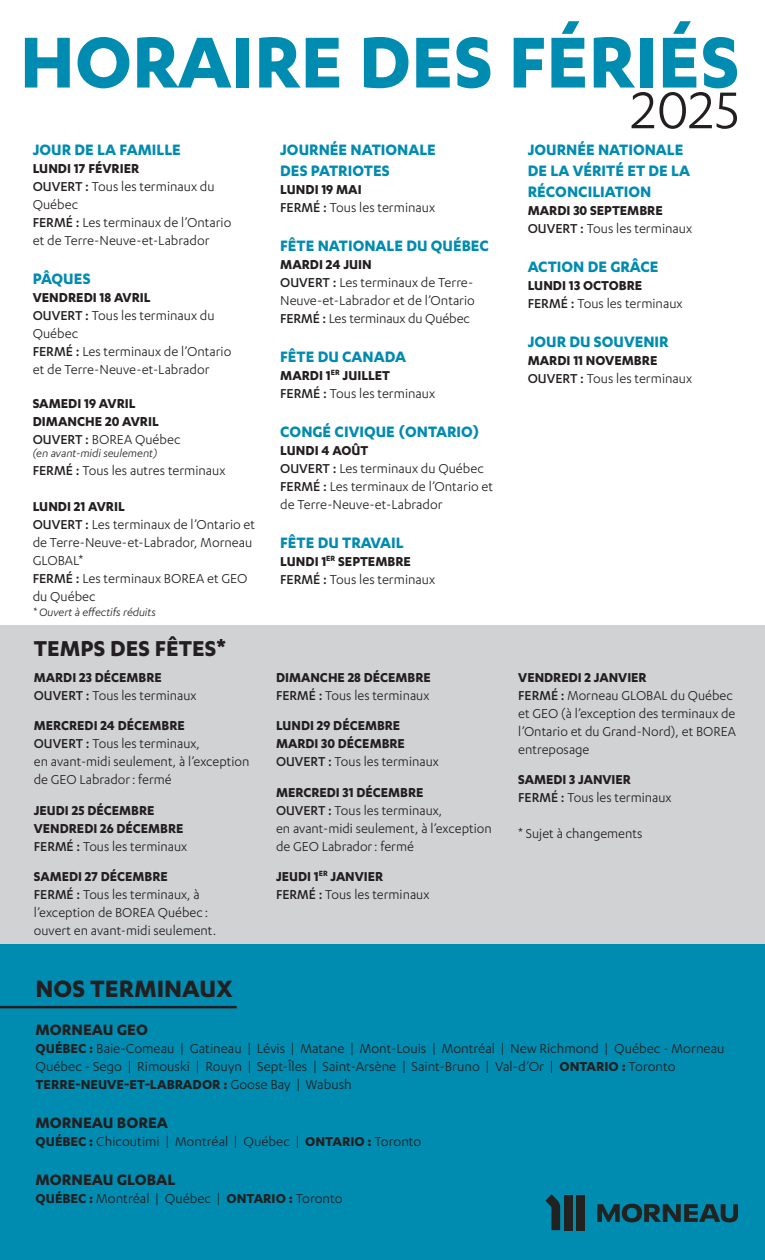
<style>
.page{position:relative;width:765px;height:1260px;background:#fff}
.page>*{position:absolute;margin:0;border:0;box-sizing:border-box;transform-origin:0 0}
.t1{font:700 83.75px "Karbon";color:#008bb0}
.t2{font:60px "Karbon";color:#231f20}
.t3{font:700 27.5px "Karbon";color:#231f20}
.t4{font:700 25px "Karbon";color:#231f20}
.t5{font:700 17.5px/21px "Karbon";color:#008bb0}
.t6{font:700 17.5px "Karbon";color:#231f20}
.t7{font:15px/18px "Karbon";color:#231f20}
.t8{font:700 15px/18px "Karbon";color:#231f20}
.t9{font:italic 12.5px "Karbon";color:#231f20}
.s1{font-weight:700}
.s2{font-weight:500}
.s3{font-weight:400}
</style>
<div class="page">
<div style="left:0;top:626px;width:765px;height:319px;background:#d1d2d4"></div>
<div style="left:0;top:945px;width:765px;height:315px;background:#008bb0"></div>
<hr style="left:0;top:1006px;width:237px;height:2px;background:#231f20">
<svg style="left:545px;top:1194px;width:15px;height:36px"></svg>
<div style="left:564px;top:1195px;width:9px;height:35px;background:#222221"></div>
<div style="left:576px;top:1195px;width:9px;height:35px;background:#222221"></div>
<svg style="left:597px;top:1204px;width:141px;height:18px"></svg>
<h1 class="t1" style="left:20px;top:14px;width:721px">HORAIRE DES FÉRIÉS</h1>
<h2 class="t2" style="left:631px;top:77px;width:110px">2025</h2>
<p class="t5" style="left:33px;top:139px;width:150px">JOUR DE LA FAMILLE</p>
<p class="t7" style="left:33px;top:159px;width:200px"><span class="s1">LUNDI 17 FÉVRIER<br></span><span class="s2">OUVERT :</span> Tous les terminaux du<br>Québec<br><span class="s2">FERMÉ :</span> Les terminaux de l’Ontario et de Terre-Neuve-et-Labrador</p>
<p class="t5" style="left:33px;top:268px;width:59px">PÂQUES</p>
<p class="t7" style="left:33px;top:288px;width:200px"><span class="s1">VENDREDI 18 AVRIL<br></span><span class="s2">OUVERT :</span> Tous les terminaux du<br>Québec<br><span class="s2">FERMÉ :</span> Les terminaux de l’Ontario et de Terre-Neuve-et-Labrador</p>
<p class="t8" style="left:33px;top:394px;width:149px">SAMEDI 19 AVRIL<br>DIMANCHE 20 AVRIL<br><span class="s2">OUVERT :</span> <span class="s3">BOREA Québec</span></p>
<p class="t9" style="left:33px;top:446px;width:126px">(en avant-midi seulement)</p>
<p class="t7" style="left:33px;top:461px;width:194px"><span class="s2">FERMÉ :</span> Tous les autres terminaux</p>
<p class="t7" style="left:33px;top:497px;width:224px"><span class="s1">LUNDI 21 AVRIL<br></span><span class="s2">OUVERT :</span> Les terminaux de l’Ontario et de Terre-Neuve-et-Labrador, Morneau<br>GLOBAL*<br><span class="s2">FERMÉ :</span> Les terminaux BOREA et GEO du Québec</p>
<p class="t9" style="left:33px;top:605px;width:125px">* Ouvert à effectifs réduits</p>
<h3 class="t4" style="left:34px;top:634px;width:194px">TEMPS DES FÊTES*</h3>
<p class="t7" style="left:34px;top:668px;width:164px"><span class="s1">MARDI 23 DÉCEMBRE<br></span><span class="s2">OUVERT :</span> Tous les terminaux</p>
<p class="t7" style="left:34px;top:716px;width:217px"><span class="s1">MERCREDI 24 DÉCEMBRE<br></span><span class="s2">OUVERT :</span> Tous les terminaux,<br>en avant-midi seulement, à l’exception de GEO Labrador: fermé</p>
<p class="t8" style="left:34px;top:801px;width:155px">JEUDI 25 DÉCEMBRE<br>VENDREDI 26 DÉCEMBRE<br><span class="s2">FERMÉ :</span> <span class="s3">Tous les terminaux</span></p>
<p class="t7" style="left:34px;top:867px;width:184px"><span class="s1">SAMEDI 27 DÉCEMBRE<br></span><span class="s2">FERMÉ :</span> Tous les terminaux, à l’exception de BOREA Québec : ouvert en avant-midi seulement.</p>
<p class="t5" style="left:280px;top:139px;width:157px">JOURNÉE NATIONALE<br>DES PATRIOTES</p>
<p class="t7" style="left:280px;top:180px;width:156px"><span class="s1">LUNDI 19 MAI<br></span><span class="s2">FERMÉ :</span> Tous les terminaux</p>
<p class="t5" style="left:280px;top:235px;width:210px">FÊTE NATIONALE DU QUÉBEC</p>
<p class="t7" style="left:280px;top:255px;width:196px"><span class="s1">MARDI 24 JUIN<br></span><span class="s2">OUVERT :</span> Les terminaux de Terre-<br>Neuve-et-Labrador et de l’Ontario<br><span class="s2">FERMÉ :</span> Les terminaux du Québec</p>
<p class="t5" style="left:280px;top:346px;width:127px">FÊTE DU CANADA</p>
<p class="t7" style="left:280px;top:366px;width:156px"><span class="s1">MARDI 1</span><sup>ER</sup> <span class="s1">JUILLET<br></span><span class="s2">FERMÉ :</span> Tous les terminaux</p>
<p class="t5" style="left:280px;top:421px;width:201px">CONGÉ CIVIQUE (ONTARIO)</p>
<p class="t7" style="left:280px;top:441px;width:215px"><span class="s1">LUNDI 4 AOÛT<br></span><span class="s2">OUVERT :</span> Les terminaux du Québec<br><span class="s2">FERMÉ :</span> Les terminaux de l’Ontario et de Terre-Neuve-et-Labrador</p>
<p class="t5" style="left:280px;top:532px;width:125px">FÊTE DU TRAVAIL</p>
<p class="t7" style="left:280px;top:552px;width:156px"><span class="s1">LUNDI 1</span><sup>ER</sup> <span class="s1">SEPTEMBRE<br></span><span class="s2">FERMÉ :</span> Tous les terminaux</p>
<p class="t8" style="left:276px;top:668px;width:156px">DIMANCHE 28 DÉCEMBRE<br><span class="s2">FERMÉ :</span> <span class="s3">Tous les terminaux</span></p>
<p class="t8" style="left:276px;top:716px;width:164px">LUNDI 29 DÉCEMBRE<br>MARDI 30 DÉCEMBRE<br><span class="s2">OUVERT :</span> <span class="s3">Tous les terminaux</span></p>
<p class="t7" style="left:276px;top:783px;width:217px"><span class="s1">MERCREDI 31 DÉCEMBRE<br></span><span class="s2">OUVERT :</span> Tous les terminaux,<br>en avant-midi seulement, à l’exception de GEO Labrador: fermé</p>
<p class="t7" style="left:276px;top:867px;width:155px"><span class="s1">JEUDI 1</span><sup>ER</sup> <span class="s1">JANVIER<br></span><span class="s2">FERMÉ :</span> Tous les terminaux</p>
<p class="t5" style="left:528px;top:139px;width:164px">JOURNÉE NATIONALE<br>DE LA VÉRITÉ ET DE LA<br>RÉCONCILIATION</p>
<p class="t8" style="left:528px;top:201px;width:166px">MARDI 30 SEPTEMBRE<br><span class="s2">OUVERT :</span> <span class="s3">Tous les terminaux</span></p>
<p class="t5" style="left:528px;top:256px;width:132px">ACTION DE GRÂCE</p>
<p class="t7" style="left:528px;top:276px;width:156px"><span class="s1">LUNDI 13 OCTOBRE<br></span><span class="s2">FERMÉ :</span> Tous les terminaux</p>
<p class="t5" style="left:528px;top:331px;width:143px">JOUR DU SOUVENIR</p>
<p class="t7" style="left:528px;top:351px;width:166px"><span class="s1">MARDI 11 NOVEMBRE<br></span><span class="s2">OUVERT :</span> Tous les terminaux</p>
<p class="t7" style="left:518px;top:668px;width:219px"><span class="s1">VENDREDI 2 JANVIER<br></span><span class="s2">FERMÉ :</span> Morneau GLOBAL du Québec et GEO (à l’exception des terminaux de l’Ontario et du Grand-Nord), et BOREA entreposage</p>
<p class="t7" style="left:518px;top:770px;width:155px"><span class="s1">SAMEDI 3 JANVIER<br></span><span class="s2">FERMÉ :</span> Tous les terminaux</p>
<p class="t7" style="left:518px;top:824px;width:126px">* Sujet à changements</p>
<h3 class="t3" style="left:36px;top:973px;width:199px">NOS TERMINAUX</h3>
<p class="t6" style="left:36px;top:1019px;width:114px">MORNEAU GEO</p>
<p class="t7" style="left:36px;top:1039px;width:691px"><span class="s1">QUÉBEC :</span> Baie-Comeau | Gatineau | Lévis | Matane | Mont-Louis | Montréal | New Richmond | Québec - Morneau<br>Québec - Sego | Rimouski | Rouyn | Sept-Îles | Saint-Arsène | Saint-Bruno | Val-d’Or | <span class="s1">ONTARIO :</span> Toronto<br><span class="s1">TERRE-NEUVE-ET-LABRADOR :</span> Goose Bay | Wabush</p>
<p class="t6" style="left:36px;top:1112px;width:134px">MORNEAU BOREA</p>
<p class="t7" style="left:36px;top:1132px;width:387px"><span class="s1">QUÉBEC :</span> Chicoutimi | Montréal | Québec | <span class="s1">ONTARIO :</span> Toronto</p>
<p class="t6" style="left:36px;top:1169px;width:141px">MORNEAU GLOBAL</p>
<p class="t7" style="left:36px;top:1189px;width:309px"><span class="s1">QUÉBEC :</span> Montréal | Québec | <span class="s1">ONTARIO :</span> Toronto</p>
</div>
